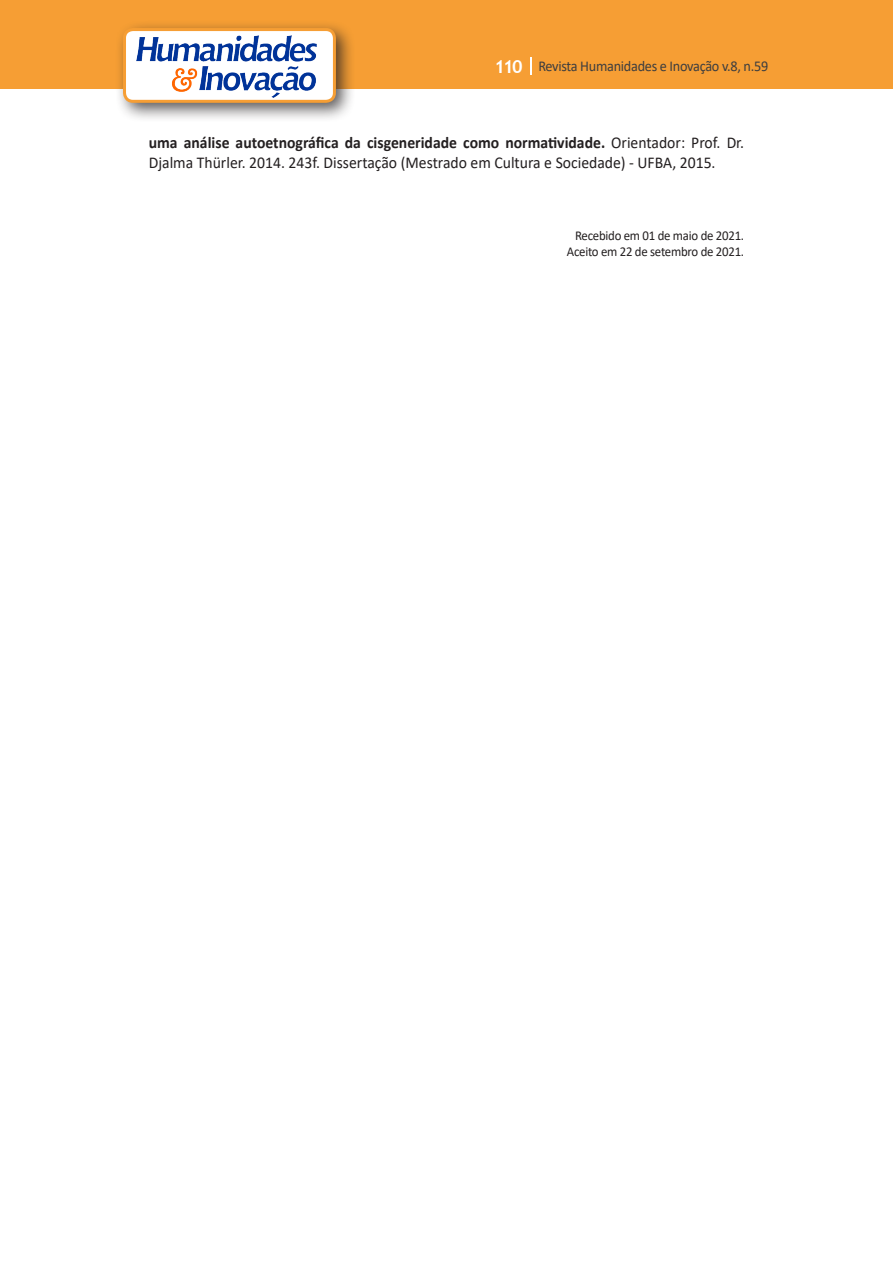
<style>
.page{position:relative;width:893px;height:1263px;background:#fff}
.page>*{position:absolute;margin:0;border:0;box-sizing:border-box;transform-origin:0 0}
.Texto{font:16.5px/19.8px "Calibri";color:#231f20;scale:.95 1}
.t1{font:15px "Calibri";letter-spacing:-.02em;color:#3e3e3f;scale:.95 1}
.texto{font:13.5px "Calibri";letter-spacing:-.02em;color:#231f20;scale:.95 1}
.s1{font-family:"Trebuchet MS";font-weight:700;font-size:18px;color:#fff}
.s2{font-weight:700}
</style>
<div class="page">
<div style="left:0;top:0;width:893px;height:88px;background:#f69e34"></div>
<svg style="left:530px;top:57px;width:2px;height:18px"></svg>
<div style="left:115px;top:20px;width:241px;height:103px;background:#231f20;opacity:.75"></div>
<div style="left:125px;top:30px;width:209px;height:71px;background:#fff;border-radius:9px"></div>
<div style="left:123px;top:28px;width:213px;height:75px;border:3px solid #f69e34;border-radius:9px"></div>
<img style="left:136px;top:36px;width:181px;height:61px">
<p class="t1" style="left:495px;top:56px;width:290px"><span class="s1">110</span> Revista Humanidades e Inovação v.8, n.59</p>
<p class="Texto" style="left:149px;top:133px;width:628px"><span class="s2">uma análise autoetnográfica da cisgeneridade como normatividade.</span> Orientador: Prof. Dr.<br>Djalma Thürler. 2014. 243f. Dissertação (Mestrado em Cultura e Sociedade) - UFBA, 2015.</p>
<p class="texto" style="left:575px;top:226px;width:179px">Recebido em 01 de maio de 2021.</p>
<p class="texto" style="left:567px;top:243px;width:188px">Aceito em 22 de setembro de 2021.</p>
</div>
